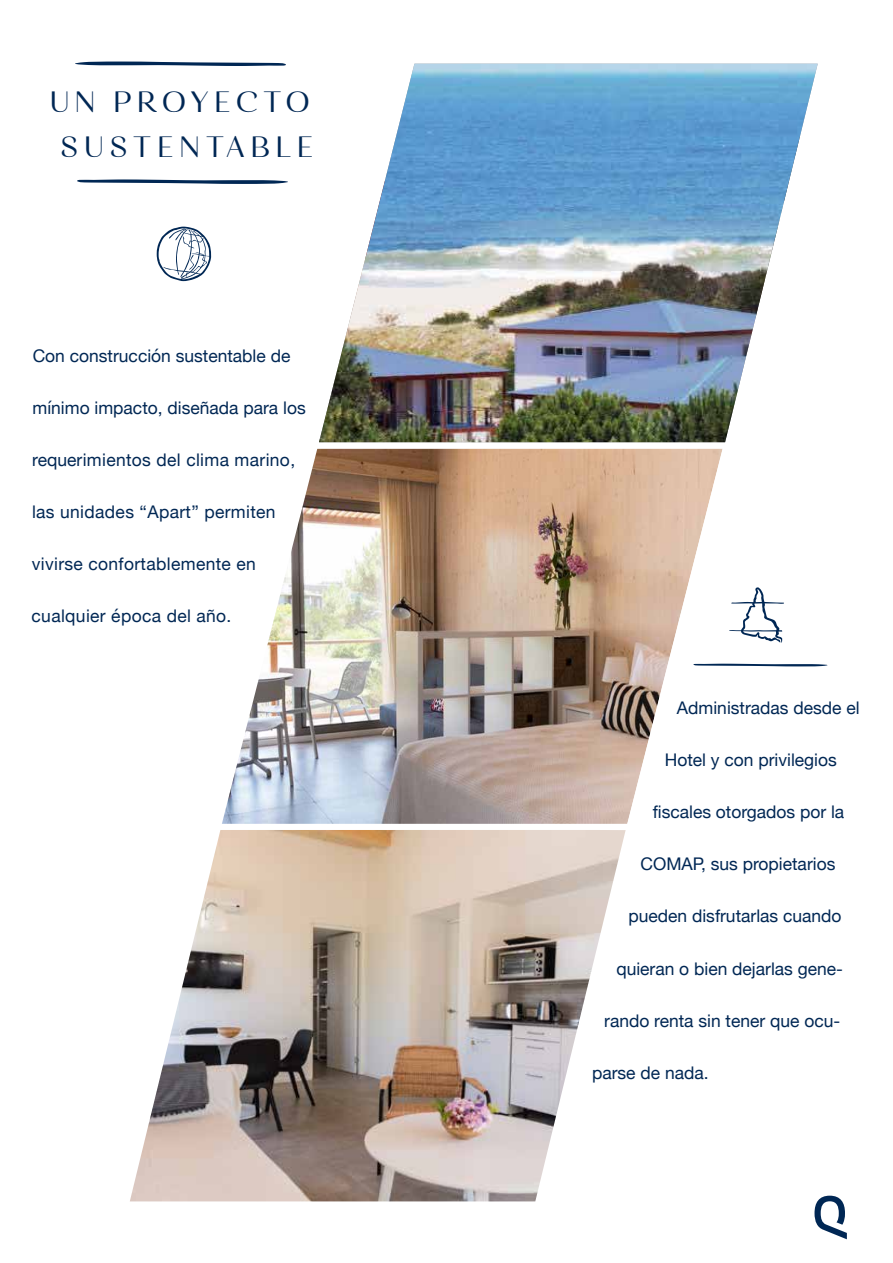
<style>
.page{position:relative;width:893px;height:1263px;background:#fff}
.page>*{position:absolute;margin:0;border:0;box-sizing:border-box;transform-origin:0 0}
.t1{font:57px "Montevideo JTG";color:#002754;scale:7.66 1}
.t2{font:35.1px "Montevideo JTG";color:#002754;scale:7.92 1}
.t3{font:600 32.4px "Calma";letter-spacing:.19em;color:#002754}
.t4{font:600 32.4px "Calma";letter-spacing:.14em;color:#002754}
.t5{font:17.4px "Helvetica Neue";color:#002754}
.t6{font:17.4px "Helvetica Neue";letter-spacing:.02em;color:#002754}
</style>
<div class="page">
<svg style="left:814px;top:1196px;width:33px;height:43px"></svg>
<img style="left:130px;top:832px;width:495px;height:369px">
<img style="left:319px;top:64px;width:499px;height:376px">
<img style="left:220px;top:440px;width:506px;height:392px">
<h1 class="t1" style="left:305px;top:120px;width:34px;rotate:-180deg">-</h1>
<h3 class="t4" style="left:51px;top:81px;width:261px">UN PROYECTO</h3>
<h3 class="t3" style="left:60px;top:126px;width:255px">SUSTENTABLE</h3>
<h1 class="t1" style="left:58px;top:125px;width:34px">-</h1>
<p class="t5" style="left:33px;top:343px;width:259px">Con construcción sustentable de</p>
<p class="t5" style="left:33px;top:395px;width:275px">mínimo impacto, diseñada para los</p>
<p class="t6" style="left:32px;top:447px;width:264px">requerimientos del clima marino,</p>
<p class="t6" style="left:32px;top:499px;width:245px">las unidades “Apart” permiten</p>
<p class="t6" style="left:32px;top:551px;width:226px">vivirse confortablemente en</p>
<p class="t6" style="left:32px;top:603px;width:201px">cualquier época del año.</p>
<h2 class="t2" style="left:681px;top:630px;width:21px">-</h2>
<p class="t5" style="left:677px;top:695px;width:184px">Administradas desde el</p>
<p class="t5" style="left:665px;top:747px;width:174px">Hotel y con privilegios</p>
<p class="t5" style="left:653px;top:799px;width:193px">fiscales otorgados por la</p>
<p class="t5" style="left:641px;top:851px;width:196px">COMAP, sus propietarios</p>
<p class="t5" style="left:628px;top:904px;width:215px">pueden disfrutarlas cuando</p>
<p class="t5" style="left:616px;top:956px;width:228px">quieran o bien dejarlas gene-</p>
<p class="t5" style="left:604px;top:1008px;width:238px">rando renta sin tener que ocu-</p>
<p class="t5" style="left:592px;top:1060px;width:118px">parse de nada.</p>
</div>
